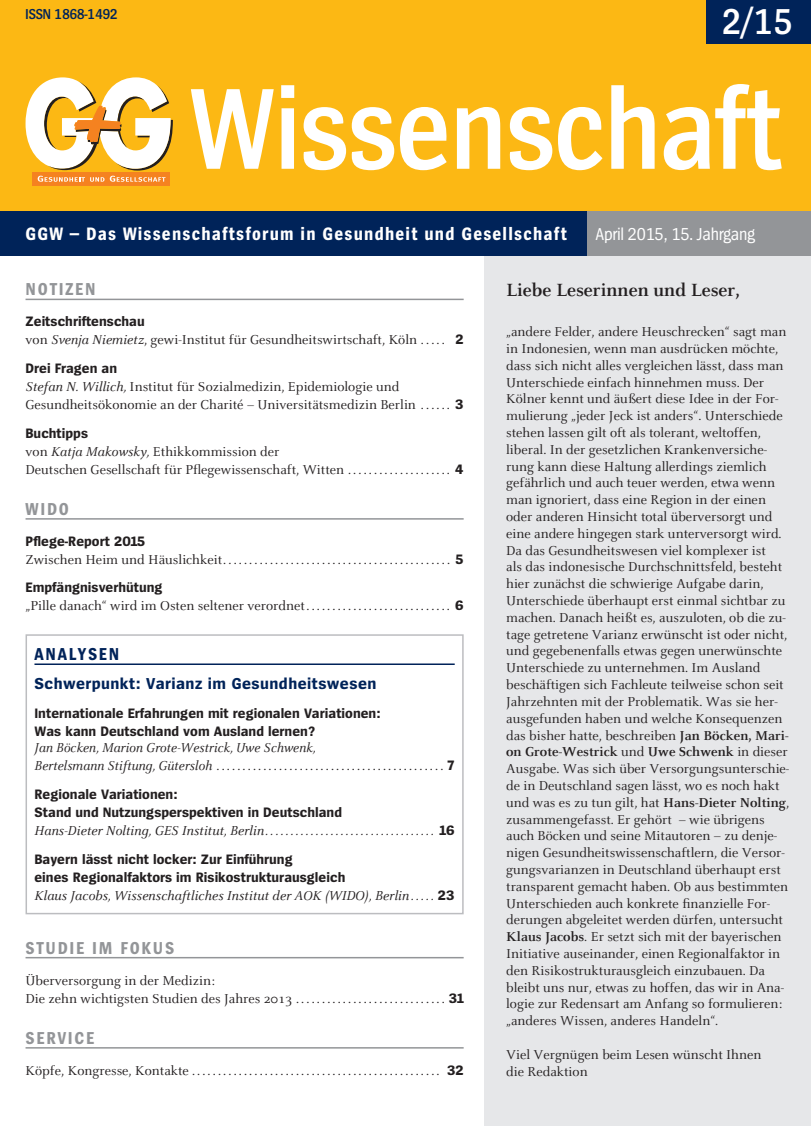
<style>
.page{position:relative;width:811px;height:1126px;background:#fff}
.page>*{position:absolute;margin:0;border:0;box-sizing:border-box;transform-origin:0 0}
.t1{font:600 120px "Spiegel Cd";color:#fff}
.t2{font:600 37.5px "Spiegel Cd";color:#fff}
.t3{font:700 19.5px "Celeste";color:#231f20}
.t4{font:700 18.75px "Spiegel Cd";letter-spacing:.065em;color:#fff}
.t5{font:700 18px "Spiegel Cd";letter-spacing:.1em;color:#939598}
.t6{font:18px "Spiegel Cd";letter-spacing:-.015em;color:#fff}
.t7{font:700 18px "Spiegel Cd";letter-spacing:.1em;color:#002359}
.t8{font:700 16.5px "Spiegel";letter-spacing:.025em;color:#002359}
.t9{font:600 15px "Spiegel Cd";color:#002359}
.t10{font:14.25px/16.8px "Celeste";color:#231f20}
.t11{font:700 14.25px/18px "Spiegel";color:#231f20}
.t12{font:italic 14.25px/18px "Celeste";color:#231f20}
.s1{font-weight:700}
.s2{font-style:italic}
.s3{font-family:"Spiegel";font-weight:700}
.s4{font-family:"Spiegel";font-weight:700;font-style:normal}
</style>
<div class="page">
<div style="left:485px;top:254px;width:326px;height:871px;background:#e6e7e9"></div>
<div style="left:0;top:0;width:811px;height:216px;background:#fcb814"></div>
<div style="left:33px;top:172px;width:137px;height:13px;background:#f58220"></div>
<svg style="left:38px;top:176px;width:66px;height:6px"></svg>
<svg style="left:110px;top:176px;width:56px;height:6px"></svg>
<svg style="left:26px;top:77px;width:147px;height:93px"></svg>
<div style="left:706px;top:0;width:105px;height:43px;background:#002359"></div>
<div style="left:0;top:211px;width:591px;height:45px;background:#002359"></div>
<div style="left:587px;top:211px;width:224px;height:45px;background:#939598"></div>
<hr style="left:26px;top:299px;width:437px;height:1px;background:#939598">
<hr style="left:26px;top:518px;width:437px;height:1px;background:#939598">
<hr style="left:26px;top:957px;width:437px;height:1px;background:#939598">
<hr style="left:26px;top:1047px;width:437px;height:1px;background:#939598">
<hr style="left:34px;top:663px;width:421px;height:2px;background:#002359">
<div style="left:26px;top:634px;width:437px;height:280px;border:2px solid #bcbdc0"></div>
<p class="t9" style="left:26px;top:6px;width:93px">ISSN 1868-1492</p>
<h2 class="t2" style="left:722px;top:2px;width:71px">2/15</h2>
<h1 class="t1" style="left:189px;top:69px;width:596px">Wissenschaft</h1>
<h3 class="t4" style="left:26px;top:224px;width:543px">GGW – Das Wissenschaftsforum in Gesundheit und Gesellschaft</h3>
<p class="t6" style="left:595px;top:225px;width:161px">April 2015, 15. Jahrgang</p>
<h3 class="t3" style="left:506px;top:279px;width:235px">Liebe Leserinnen und Leser,</h3>
<p class="t10" style="left:506px;top:324px;width:285px">„andere Felder, andere Heuschrecken“ sagt man in Indonesien, wenn man ausdrücken möchte, dass sich nicht alles vergleichen lässt, dass man Unterschiede einfach hinnehmen muss. Der Kölner kennt und äußert diese Idee in der For&shy;mulierung „jeder Jeck ist anders“. Unterschiede stehen lassen gilt oft als tolerant, weltoffen, liberal. In der gesetzlichen Krankenversiche&shy;rung kann diese Haltung allerdings ziemlich gefährlich und auch teuer werden, etwa wenn man ignoriert, dass eine Region in der einen oder anderen Hinsicht total überversorgt und eine andere hingegen stark unterversorgt wird.<br>Da das Gesundheitswesen viel komplexer ist<br>als das indonesische Durchschnittsfeld, besteht hier zunächst die schwierige Aufgabe darin, Unterschiede überhaupt erst einmal sichtbar zu machen. Danach heißt es, auszuloten, ob die zu&shy;tage getretene Varianz erwünscht ist oder nicht, und gegebenenfalls etwas gegen unerwünschte Unterschiede zu unternehmen. Im Ausland beschäftigen sich Fachleute teilweise schon seit Jahrzehnten mit der Problematik. Was sie her&shy;ausgefunden haben und welche Konsequenzen das bisher hatte, beschreiben <span class="s1">Jan Böcken, Mari&shy;on Grote-Westrick</span> und <span class="s1">Uwe Schwenk</span> in dieser Ausgabe. Was sich über Versorgungsunterschie&shy;de in Deutschland sagen lässt, wo es noch hakt und was es zu tun gilt, hat <span class="s1">Hans-Dieter Nolting</span>, zusammengefasst. Er gehört – wie übrigens auch Böcken und seine Mitautoren – zu denje&shy;nigen Gesundheitswissenschaftlern, die Versor&shy;gungsvarianzen in Deutschland überhaupt erst transparent gemacht haben. Ob aus bestimmten Unterschieden auch konkrete finanzielle For&shy;derungen abgeleitet werden dürfen, untersucht <span class="s1">Klaus Jacobs</span>. Er setzt sich mit der bayerischen Initiative auseinander, einen Regionalfaktor in den Risikostrukturausgleich einzubauen. Da bleibt uns nur, etwas zu hoffen, das wir in Ana&shy;logie zur Redensart am Anfang so formulieren: „anderes Wissen, anderes Handeln“.</p>
<p class="t10" style="left:506px;top:1046px;width:257px">Viel Vergnügen beim Lesen wünscht Ihnen die Redaktion</p>
<p class="t5" style="left:26px;top:280px;width:71px">NOTIZEN</p>
<p class="t11" style="left:26px;top:313px;width:121px">Zeitschriftenschau</p>
<p class="t10" style="left:26px;top:332px;width:439px">von <span class="s2">Svenja Niemietz</span>, gewi-Institut für Gesundheitswirtschaft, Köln ..... <span class="s3">2</span></p>
<p class="t11" style="left:26px;top:359px;width:93px">Drei Fragen an</p>
<p class="t10" style="left:26px;top:378px;width:439px;line-height:18px"><span class="s2">Stefan N. Willich,</span> Institut für Sozialmedizin, Epidemiologie und<br>Gesundheitsökonomie an der Charité – Universitätsmedizin Berlin ...... <span class="s3">3</span></p>
<p class="t11" style="left:26px;top:424px;width:64px">Buchtipps</p>
<p class="t10" style="left:26px;top:442px;width:439px;line-height:18px">von <span class="s2">Katja Makowsky,</span> Ethikkommission der<br>Deutschen Gesellschaft für Pflegewissenschaft, Witten .................... <span class="s3">4</span></p>
<p class="t5" style="left:26px;top:500px;width:45px">WIDO</p>
<p class="t11" style="left:26px;top:532px;width:121px">Pflege-Report 2015</p>
<p class="t10" style="left:26px;top:551px;width:439px">Zwischen Heim und Häuslichkeit............................................ <span class="s3">5</span></p>
<p class="t11" style="left:26px;top:579px;width:139px">Empfängnisverhütung</p>
<p class="t10" style="left:26px;top:598px;width:439px">„Pille danach“ wird im Osten seltener verordnet............................ <span class="s3">6</span></p>
<p class="t7" style="left:34px;top:645px;width:86px">ANALYSEN</p>
<p class="t8" style="left:34px;top:675px;width:343px">Schwerpunkt: Varianz im Gesundheitswesen</p>
<p class="t11" style="left:34px;top:704px;width:348px">Internationale Erfahrungen mit regionalen Variationen:<br>Was kann Deutschland vom Ausland lernen?</p>
<p class="t12" style="left:34px;top:739px;width:282px">Jan Böcken, Marion Grote-Westrick, Uwe Schwenk,<br>Bertelsmann Stiftung, Gütersloh</p>
<p class="t11" style="left:447px;top:757px;width:9px">7</p>
<p class="t11" style="left:34px;top:785px;width:309px">Regionale Variationen:<br>Stand und Nutzungsperspektiven in Deutschland</p>
<p class="t12" style="left:34px;top:822px;width:421px">Hans-Dieter Nolting, GES Institut, Berlin.................................. <span class="s4">16</span></p>
<p class="t11" style="left:34px;top:850px;width:312px">Bayern lässt nicht locker: Zur Einführung<br>eines Regionalfaktors im Risikostrukturausgleich</p>
<p class="t12" style="left:34px;top:886px;width:421px">Klaus Jacobs, Wissenschaftliches Institut der AOK (WIDO), Berlin..... <span class="s4">23</span></p>
<p class="t5" style="left:26px;top:938px;width:150px">STUDIE IM FOKUS</p>
<p class="t10" style="left:26px;top:971px;width:439px;line-height:18px">Überversorgung in der Medizin:<br>Die zehn wichtigsten Studien des Jahres 2013 ............................. <span class="s3">31</span></p>
<p class="t5" style="left:26px;top:1028px;width:70px">SERVICE</p>
<p class="t10" style="left:26px;top:1062px;width:439px">Köpfe, Kongresse, Kontakte................................................ <span class="s3">32</span></p>
</div>
